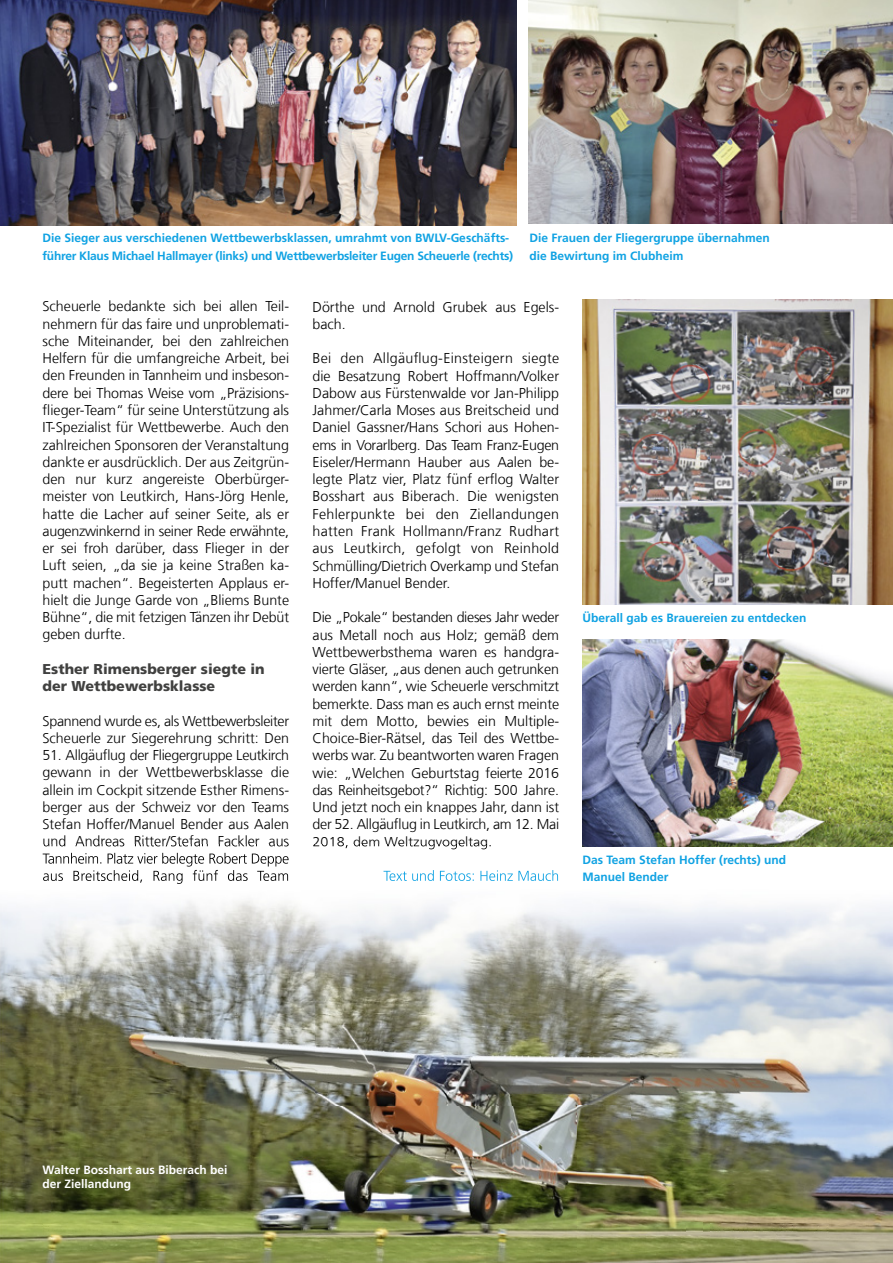
<style>
.page{position:relative;width:893px;height:1263px;background:#fff}
.page>*{position:absolute;margin:0;border:0;box-sizing:border-box;transform-origin:0 0}
.t1{font:300 14.25px/17.2px "Frutiger LT Com";color:#000;text-align:justify}
.t2{font:300 14.25px/17.2px "Frutiger LT Com";letter-spacing:-.02em;color:#000}
.t3{font:900 14.25px/17.2px "Frutiger LT Com";color:#414140}
.t4{font:700 12px/17.2px "Frutiger LT Com";letter-spacing:-.02em;color:#0fa2e3}
.t5{font:700 12px/17.2px "Frutiger LT Com";color:#0fa2e3}
.t6{font:700 12px/14.2px "Frutiger LT Com";color:#fff}
</style>
<div class="page">
<img style="left:583px;top:300px;width:310px;height:305px">
<img style="left:0;top:844px;width:893px;height:419px">
<img style="left:43px;top:1224px;width:124px;height:10px">
<img style="left:710px;top:1223px;width:118px;height:14px">
<img style="left:44px;top:844px;width:245px;height:2px">
<img style="left:43px;top:853px;width:246px;height:13px">
<img style="left:43px;top:870px;width:246px;height:14px">
<img style="left:313px;top:844px;width:178px;height:5px">
<img style="left:383px;top:870px;width:175px;height:11px">
<img style="left:528px;top:0;width:365px;height:223px">
<img style="left:0;top:0;width:517px;height:225px">
<img style="left:583px;top:639px;width:310px;height:207px">
<p class="t4" style="left:43px;top:230px;width:472px">Die Sieger aus verschiedenen Wettbewerbsklassen, umrahmt von BWLV-Geschäfts&shy;führer Klaus Michael Hallmayer (links) und Wettbewerbsleiter Eugen Scheuerle (rechts)</p>
<p class="t5" style="left:529px;top:230px;width:242px">Die Frauen der Fliegergruppe übernahmen die Bewirtung im Clubheim</p>
<p class="t1" style="left:43px;top:298px;width:248px">Scheuerle bedankte sich bei allen Teil&shy;nehmern für das faire und unproblemati&shy;sche Miteinander, bei den zahlreichen Helfern für die umfangreiche Arbeit, bei den Freunden in Tannheim und insbeson&shy;dere bei Thomas Weise vom „Präzisions&shy;flieger-Team“ für seine Unterstützung als IT-Spezialist für Wettbewerbe. Auch den zahlreichen Sponsoren der Veranstaltung dankte er ausdrücklich. Der aus Zeitgrün&shy;den nur kurz angereiste Oberbürger&shy;meister von Leutkirch, Hans-Jörg Henle, hatte die Lacher auf seiner Seite, als er augenzwinkernd in seiner Rede erwähnte, er sei froh darüber, dass Flieger in der Luft seien, „da sie ja keine Straßen ka&shy;putt machen“. Begeisterten Applaus er&shy;hielt die Junge Garde von „Bliems Bunte Bühne“, die mit fetzigen Tänzen ihr Debüt geben durfte.</p>
<p class="t3" style="left:43px;top:660px;width:224px">Esther Rimensberger siegte in der Wettbewerbsklasse</p>
<p class="t2" style="left:43px;top:712px;width:248px">Spannend wurde es, als Wettbewerbsleiter<br>Scheuerle zur Siegerehrung schritt: Den</p>
<p class="t1" style="left:43px;top:747px;width:248px">51. Allgäuflug der Fliegergruppe Leutkirch gewann in der Wettbewerbsklasse die allein im Cockpit sitzende Esther Rimens&shy;berger aus der Schweiz vor den Teams Stefan Hoffer/Manuel Bender aus Aalen und Andreas Ritter/Stefan Fackler aus</p>
<p class="t1" style="left:313px;top:298px;width:248px">Dörthe und Arnold Grubek aus Egels&shy;bach.</p>
<p class="t1" style="left:313px;top:350px;width:248px">Bei den Allgäuflug-Einsteigern siegte die Besatzung Robert Hoffmann/Volker Dabow aus Fürstenwalde vor Jan-Philipp Jahmer/Carla Moses aus Breitscheid und Daniel Gassner/Hans Schori aus Hohen&shy;ems in Vorarlberg. Das Team Franz-Eugen Eiseler/Hermann Hauber aus Aalen be&shy;legte Platz vier, Platz fünf erflog Walter Bosshart aus Biberach. Die wenigsten Fehlerpunkte bei den Ziellandungen hatten Frank Hollmann/Franz Rudhart aus Leutkirch, gefolgt von Reinhold Schmülling/Dietrich Overkamp und Stefan Hoffer/Manuel Bender.</p>
<p class="t1" style="left:313px;top:609px;width:248px">Die „Pokale“ bestanden dieses Jahr weder aus Metall noch aus Holz; gemäß dem Wettbewerbsthema waren es handgra&shy;vierte Gläser, „aus denen auch getrunken werden kann“, wie Scheuerle verschmitzt bemerkte. Dass man es auch ernst meinte mit dem Motto, bewies ein Multiple-Choice-Bier-Rätsel, das Teil des Wettbe&shy;werbs war. Zu beantworten waren Fragen wie: „Welchen Geburtstag feierte 2016 das Reinheitsgebot?“ Richtig: 500 Jahre.<br>Und jetzt noch ein knappes Jahr, dann ist der 52. Allgäuflug in Leutkirch, am 12. Mai 2018, dem Weltzug vogeltag.</p>
<p class="t5" style="left:583px;top:609px;width:225px">Überall gab es Brauereien zu entdecken</p>
<p class="t5" style="left:583px;top:851px;width:205px">Das Team Stefan Hoffer (rechts) und<br>Manuel Bender</p>
<p class="t6" style="left:43px;top:1163px;width:186px">Walter Bosshart aus Biberach bei der Ziellandung</p>
</div>
